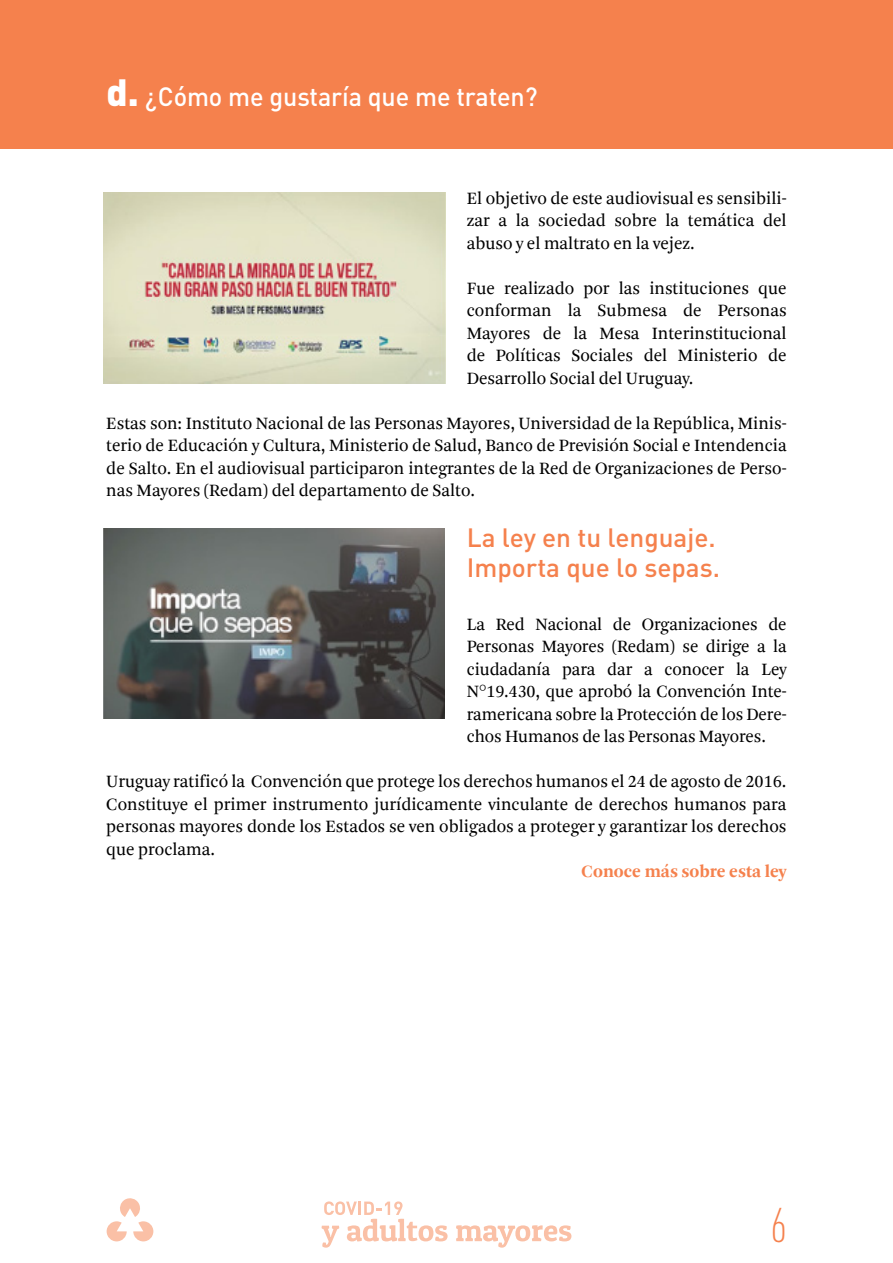
<style>
.page{position:relative;width:893px;height:1263px;background:#fff}
.page>*{position:absolute;margin:0;border:0;box-sizing:border-box;transform-origin:0 0}
.t1{font:300 condensed 48px "DIN Pro";color:#f5814d}
.t2{font:500 26.1px/30px "DIN Pro";color:#f5814d}
.t3{font:500 26.1px "DIN Pro";letter-spacing:-.005em;color:#fff;scale:.96 1}
.t4{font:18px/22.5px "Arnhem LF Blond";color:#000;text-align:justify;scale:.96 1}
.t5{font:18px/22.5px "Arnhem LF Blond";color:#000;text-align:justify;scale:.95 1}
.t6{font:700 18px "Arnhem LF";color:#f5814d}
.s1{font-weight:900;font-size:37.5px}
</style>
<div class="page">
<div style="left:0;top:0;width:893px;height:148px;background:#f5814d"></div>
<img style="left:104px;top:192px;width:341px;height:192px">
<img style="left:104px;top:529px;width:341px;height:189px">
<svg style="left:107px;top:1198px;width:46px;height:43px"></svg>
<svg style="left:322px;top:1201px;width:126px;height:46px"></svg>
<svg style="left:456px;top:1225px;width:115px;height:22px"></svg>
<h2 class="t3" style="left:107px;top:75px;width:450px"><span class="s1">d.</span> ¿Cómo me gustaría que me traten?</h2>
<p class="t4" style="left:467px;top:187px;width:335px">El objetivo de este audiovisual es sensibili&shy;zar a la sociedad sobre la temática del abuso y el maltrato en la vejez.</p>
<p class="t4" style="left:467px;top:277px;width:335px">Fue realizado por las instituciones que conforman la Submesa de Personas Mayores de la Mesa Interinstitucional de Políticas Sociales del Ministerio de Desarrollo Social del Uruguay.</p>
<p class="t4" style="left:106px;top:412px;width:710px">Estas son: Instituto Nacional de las Personas Mayores, Universidad de la República, Minis&shy;terio de Educación y Cultura, Ministerio de Salud, Banco de Previsión Social e Intendencia de Salto. En el audiovisual participaron integrantes de la Red de Organizaciones de Perso&shy;nas Mayores (Redam) del departamento de Salto.</p>
<h2 class="t2" style="left:467px;top:520px;width:255px">La ley en tu lenguaje.<br>Importa que lo sepas.</h2>
<p class="t5" style="left:467px;top:613px;width:338px">La Red Nacional de Organizaciones de Personas Mayores (Redam) se dirige a la ciudadanía para dar a conocer la Ley N°19.430, que aprobó la Convención Inte&shy;ramericana sobre la Protección de los Dere&shy;chos Humanos de las Personas Mayores.</p>
<p class="t4" style="left:106px;top:771px;width:710px">Uruguay ratificó la Convención que protege los derechos humanos el 24 de agosto de 2016.<br>Constituye el primer instrumento jurídicamente vinculante de derechos humanos para personas mayores donde los Estados se ven obligados a proteger y garantizar los derechos que proclama.</p>
<p class="t6" style="left:581px;top:862px;width:207px">Conoce más sobre esta ley</p>
<h1 class="t1" style="left:770px;top:1191px;width:18px">6</h1>
</div>
